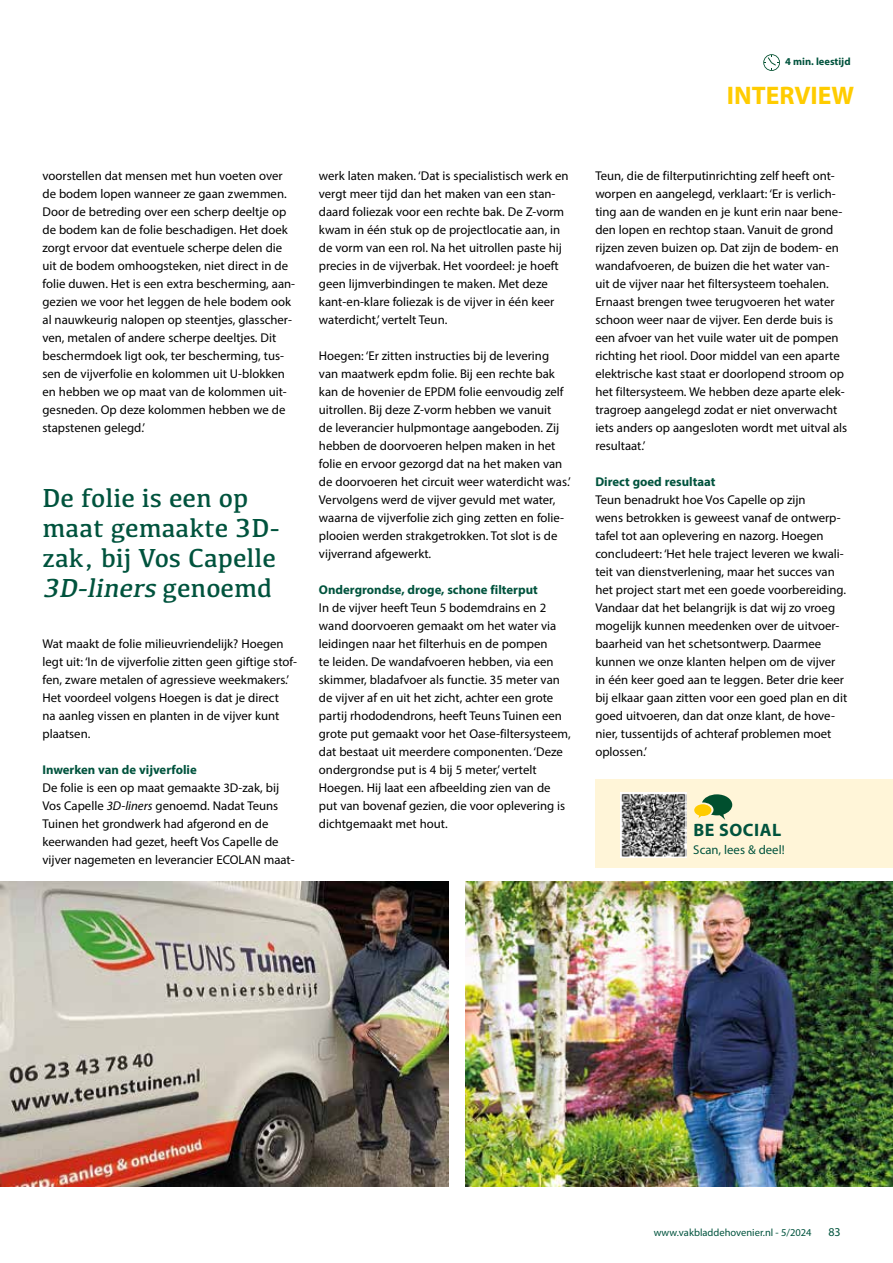
<style>
.page{position:relative;width:893px;height:1263px;background:#fff}
.page>*{position:absolute;margin:0;border:0;box-sizing:border-box;transform-origin:0 0}
.t1{font:27px/30px "Kefa";color:#00533d}
.t2{font:700 25.5px "Myriad Pro";color:#fc0}
.t3{font:700 18px "Myriad Pro";letter-spacing:.03em;color:#00533d}
.t4{font:12.75px/18px "Myriad Pro";color:#000}
.t5{font:700 12.75px "Myriad Pro";color:#00533d}
.t6{font:12.75px "Myriad Pro";color:#00533d}
.t7{font:12px "Myriad Pro";color:#00533d}
.t8{font:10.5px "Myriad Pro";color:#00533d}
.t9{font:700 10.5px "Myriad Pro";color:#00533d}
.s1{font-style:italic}
</style>
<div class="page">
<img style="left:0;top:881px;width:449px;height:305px">
<img style="left:465px;top:881px;width:428px;height:305px">
<svg style="left:763px;top:54px;width:17px;height:17px"></svg>
<div style="left:595px;top:779px;width:298px;height:88px;background:#fff5d8"></div>
<img style="left:621px;top:792px;width:65px;height:66px">
<svg style="left:694px;top:794px;width:38px;height:26px"></svg>
<p class="t9" style="left:785px;top:55px;width:67px">4 min. leestijd</p>
<h2 class="t2" style="left:727px;top:79px;width:129px">INTERVIEW</h2>
<p class="t4" style="left:43px;top:167px;width:254px">voorstellen dat mensen met hun voeten over de bodem lopen wanneer ze gaan zwemmen.<br>Door de betreding over een scherp deeltje op de bodem kan de folie beschadigen. Het doek zorgt ervoor dat eventuele scherpe delen die uit de bodem omhoogsteken, niet direct in de folie duwen. Het is een extra bescherming, aan&shy;gezien we voor het leggen de hele bodem ook al nauwkeurig nalopen op steentjes, glasscher&shy;ven, metalen of andere scherpe deeltjes. Dit beschermdoek ligt ook, ter bescherming, tus&shy;sen de vijverfolie en kolommen uit U-blokken en hebben we op maat van de kolommen uit&shy;gesneden. Op deze kolommen hebben we de stapstenen gelegd.’</p>
<h1 class="t1" style="left:43px;top:482px;width:239px">De folie is een op maat gemaakte 3D&shy;zak, bij Vos Capelle<br><span class="s1">3D-liners</span> g e n o e m d</h1>
<p class="t4" style="left:43px;top:635px;width:256px">Wat maakt de folie milieuvriendelijk? Hoegen legt uit: ‘In de vijverfolie zitten geen giftige stof&shy;fen, zware metalen of agressieve weekmakers.’ Het voordeel volgens Hoegen is dat je direct<br>na aanleg vissen en planten in de vijver kunt plaatsen.</p>
<p class="t5" style="left:43px;top:761px;width:156px">Inwerken van de vijverfolie</p>
<p class="t4" style="left:43px;top:779px;width:254px">De folie is een op maat gemaakte 3D-zak, bij Vos Capelle <span class="s1">3D-liners</span> genoemd. Nadat Teuns Tuinen het grondwerk had afgerond en de keerwanden had gezet, heeft Vos Capelle de vijver nagemeten en leverancier ECOLAN maat-</p>
<p class="t4" style="left:319px;top:167px;width:251px">werk laten maken. ‘Dat is specialistisch werk en vergt meer tijd dan het maken van een stan&shy;daard foliezak voor een rechte bak. De Z-vorm kwam in één stuk op de projectlocatie aan, in de vorm van een rol. Na het uitrollen paste hij precies in de vijverbak. Het voordeel: je hoeft geen lijmverbindingen te maken. Met deze kant-en-klare foliezak is de vijver in één keer waterdicht,’ vertelt Teun.</p>
<p class="t4" style="left:319px;top:347px;width:253px">Hoegen: ‘Er zitten instructies bij de levering van maatwerk epdm folie. Bij een rechte bak kan de hovenier de EPDM folie eenvoudig zelf uitrollen. Bij deze Z-vorm hebben we vanuit<br>de leverancier hulpmontage aangeboden. Zij hebben de doorvoeren helpen maken in het folie en ervoor gezorgd dat na het maken van de doorvoeren het circuit weer waterdicht was.’ Vervolgens werd de vijver gevuld met water, waarna de vijverfolie zich ging zetten en folie&shy;plooien werden strakgetrokken. Tot slot is de vijverrand afgewerkt.</p>
<p class="t5" style="left:319px;top:582px;width:220px">Ondergrondse, droge, schone filterput</p>
<p class="t4" style="left:319px;top:599px;width:253px">In de vijver heeft Teun 5 bodemdrains en 2 wand doorvoeren gemaakt om het water via leidingen naar het filterhuis en de pompen<br>te leiden. De wandafvoeren hebben, via een skimmer, bladafvoer als functie. 35 meter van de vijver af en uit het zicht, achter een grote partij rhododendrons, heeft Teuns Tuinen een grote put gemaakt voor het Oase-filtersysteem, dat bestaat uit meerdere componenten. ‘Deze ondergrondse put is 4 bij 5 meter,’ vertelt Hoegen. Hij laat een afbeelding zien van de put van bovenaf gezien, die voor oplevering is dichtgemaakt met hout.</p>
<p class="t4" style="left:595px;top:167px;width:253px">Teun, die de filterputinrichting zelf heeft ont&shy;worpen en aangelegd, verklaart: ‘Er is verlich&shy;ting aan de wanden en je kunt erin naar bene&shy;den lopen en rechtop staan. Vanuit de grond rijzen zeven buizen op. Dat zijn de bodem- en wandafvoeren, de buizen die het water van-<br>uit de vijver naar het filtersysteem toehalen.<br>Ernaast brengen twee terugvoeren het water schoon weer naar de vijver. Een derde buis is een afvoer van het vuile water uit de pompen richting het riool. Door middel van een aparte elektrische kast staat er doorlopend stroom op het filtersysteem. We hebben deze aparte elek&shy;tragroep aangelegd zodat er niet onverwacht iets anders op aangesloten wordt met uitval als resultaat.’</p>
<p class="t5" style="left:595px;top:474px;width:122px">Direct goed resultaat</p>
<p class="t4" style="left:595px;top:491px;width:253px">Teun benadrukt hoe Vos Capelle op zijn<br>wens betrokken is geweest vanaf de ontwerp&shy;tafel tot aan oplevering en nazorg. Hoegen concludeert: ‘Het hele traject leveren we kwali&shy;teit van dienstverlening, maar het succes van het project start met een goede voorbereiding.<br>Vandaar dat het belangrijk is dat wij zo vroeg mogelijk kunnen meedenken over de uitvoer&shy;baarheid van het schetsontwerp. Daarmee kunnen we onze klanten helpen om de vijver in één keer goed aan te leggen. Beter drie keer bij elkaar gaan zitten voor een goed plan en dit goed uitvoeren, dan dat onze klant, de hove&shy;nier, tussentijds of achteraf problemen moet oplossen.’</p>
<h3 class="t3" style="left:693px;top:818px;width:89px">BE SOCIAL</h3>
<p class="t6" style="left:693px;top:842px;width:93px">Scan, lees &amp; deel!</p>
<p class="t8" style="left:654px;top:1226px;width:159px">www.vakbladdehovenier.nl - 5/2024</p>
<p class="t7" style="left:828px;top:1224px;width:14px">83</p>
</div>
